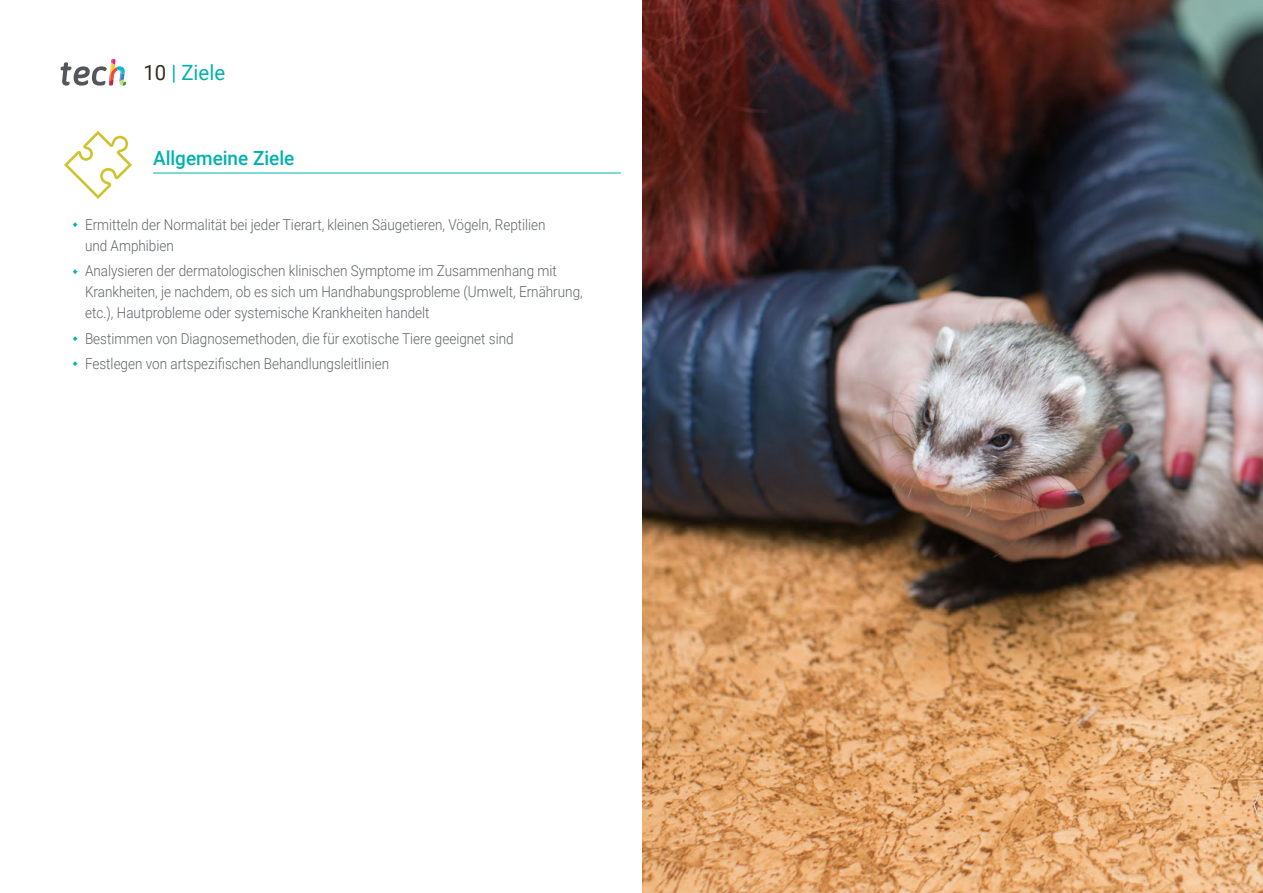
<style>
.page{position:relative;width:1263px;height:893px;background:#fff}
.page>*{position:absolute;margin:0;border:0;box-sizing:border-box;transform-origin:0 0}
.t1{font:21px "Roboto";color:#00b2af}
.t2{font:500 19.5px "Roboto";color:#00b2af}
.t3{font:300 15px/21px "Roboto";color:#61646a;scale:.9 1}
.s1{color:#312e20}
</style>
<div class="page">
<hr style="left:153px;top:173px;width:468px;height:1px;background:#00b2af">
<svg style="left:64px;top:131px;width:68px;height:68px"></svg>
<img style="left:642px;top:0;width:621px;height:893px">
<svg style="left:61px;top:59px;width:65px;height:27px"></svg>
<h1 class="t1" style="left:144px;top:57px;width:83px"><span class="s1">10</span> | Ziele</h1>
<h2 class="t2" style="left:153px;top:144px;width:143px">Allgemeine Ziele</h2>
<p class="t3" style="left:85px;top:214px;width:513px">Ermitteln der Normalität bei jeder Tierart, kleinen Säugetieren, Vögeln, Reptilien und Amphibien</p>
<p class="t3" style="left:85px;top:260px;width:554px">Analysieren der dermatologischen klinischen Symptome im Zusammenhang mit<br>Krankheiten, je nachdem, ob es sich um Handhabungsprobleme (Umwelt, Ernährung, etc.), Hautprobleme oder systemische Krankheiten handelt</p>
<p class="t3" style="left:85px;top:325px;width:478px;line-height:25.2px">Bestimmen von Diagnosemethoden, die für exotische Tiere geeignet sind<br>Festlegen von artspezifischen Behandlungsleitlinien</p>
</div>
